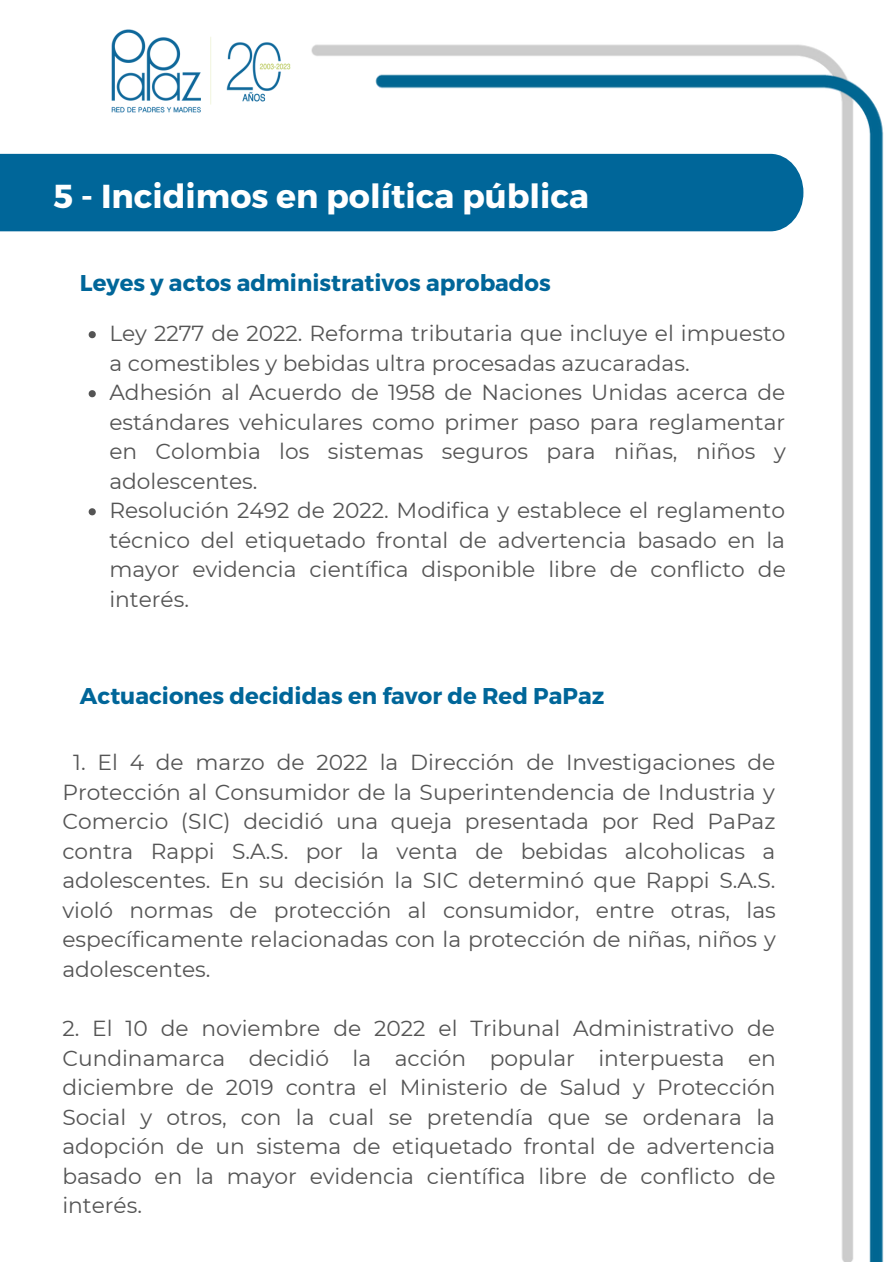
<style>
.page{position:relative;width:893px;height:1264px;background:#fff}
.page>*{position:absolute;margin:0;border:0;box-sizing:border-box;transform-origin:0 0}
.t1{font:700 33.15px "Montserrat";color:#fff}
.t2{font:700 22.8px "Montserrat";color:#069}
.t3{font:21.75px/29.5px "Montserrat";color:#545454;text-align:justify}
</style>
<div class="page">
<img style="left:0;top:44px;width:884px;height:1217px">
<img style="left:80px;top:29px;width:241px;height:109px">
<div style="left:0;top:154px;width:803px;height:77px;background:#069"></div>
<svg style="left:89px;top:331px;width:7px;height:7px"></svg>
<svg style="left:89px;top:390px;width:7px;height:7px"></svg>
<svg style="left:89px;top:508px;width:7px;height:7px"></svg>
<h1 class="t1" style="left:53px;top:175px;width:537px">5 - Incidimos en política pública</h1>
<p class="t2" style="left:80px;top:268px;width:472px">Leyes y actos administrativos aprobados</p>
<p class="t3" style="left:109px;top:319px;width:678px;text-align:left">Ley 2277 de 2022. Reforma tributaria que incluye el impuesto a comestibles y bebidas ultra procesadas azucaradas.<br>Adhesión al Acuerdo de 1958 de Naciones Unidas acerca de estándares vehiculares como primer paso para reglamentar en Colombia los sistemas seguros para niñas, niños y adolescentes.<br>Resolución 2492 de 2022. Modifica y establece el reglamento técnico del etiquetado frontal de advertencia basado en la mayor evidencia científica disponible libre de conflicto de interés.</p>
<p class="t2" style="left:80px;top:681px;width:526px">Actuaciones decididas en favor de Red PaPaz</p>
<p class="t3" style="left:62px;top:747px;width:715px;text-indent:11px">1. El 4 de marzo de 2022 la Dirección de Investigaciones de Protección al Consumidor de la Superintendencia de Industria y Comercio (SIC) decidió una queja presentada por Red PaPaz contra Rappi S.A.S. por la venta de bebidas alcoholicas a adolescentes. En su decisión la SIC determinó que Rappi S.A.S. violó normas de protección al consumidor, entre otras, las específicamente relacionadas con la protección de niñas, niños y adolescentes.</p>
<p class="t3" style="left:62px;top:1013px;width:715px">2. El 10 de noviembre de 2022 el Tribunal Administrativo de Cundinamarca decidió la acción popular interpuesta en diciembre de 2019 contra el Ministerio de Salud y Protección Social y otros, con la cual se pretendía que se ordenara la adopción de un sistema de etiquetado frontal de advertencia basado en la mayor evidencia científica libre de conflicto de interés.</p>
</div>
